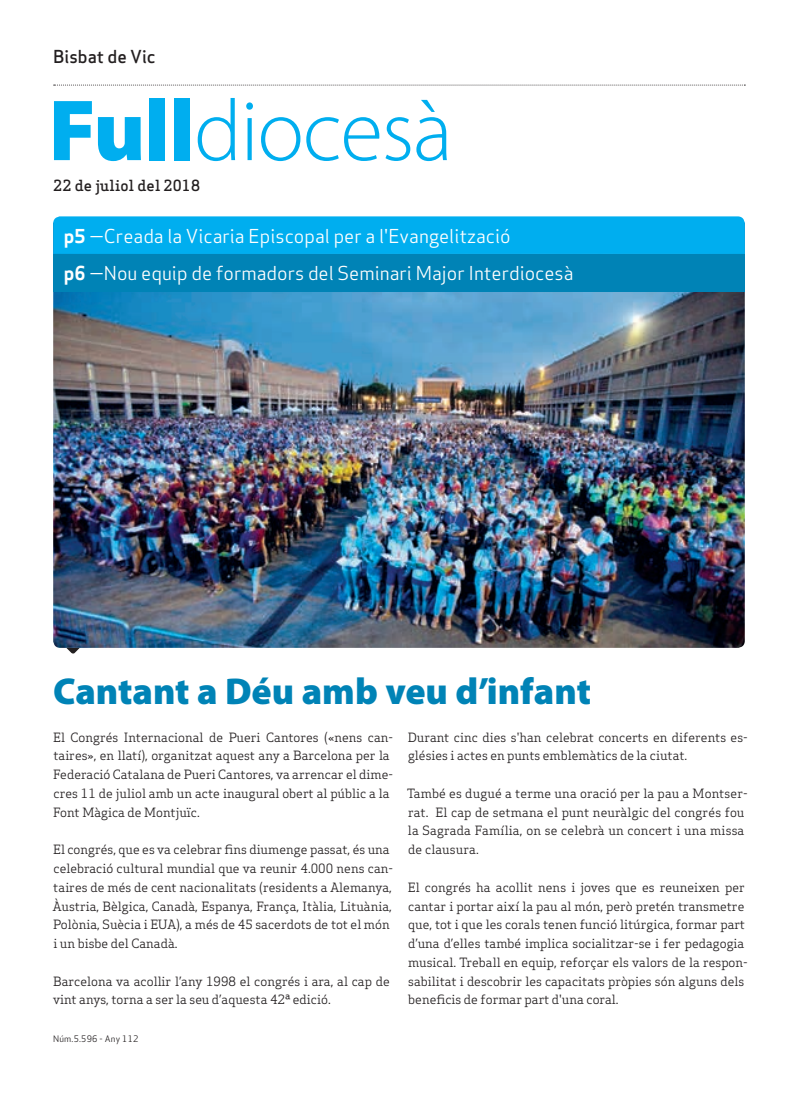
<style>
.page{position:relative;width:798px;height:1099px;background:#fff}
.page>*{position:absolute;margin:0;border:0;box-sizing:border-box;transform-origin:0 0}
.Titulars{font:300 87.5px "Myriad Pro";letter-spacing:-.015em;color:#00aeef}
.Titulars-2{font:900 37.5px "Myriad Pro";color:#0083b6}
.Destacat_Portada{font:18.75px "Apex Sans Book T";color:#fff}
.Capçalera{font:17.5px "Apex Sans Medium T";color:#231f20}
.Data{font:500 15px "Apex Serif";letter-spacing:.01em;color:#231f20}
.Text_General{font:12.5px/18.8px "Apex Serif";color:#231f20}
.Data_Peu{font:8.75px "Apex Sans Book T";letter-spacing:.02em;color:#231f20}
.s1{font-weight:900}
.s2{font-family:"Apex Sans Bold T"}
</style>
<div class="page">
<svg style="left:54px;top:85px;width:691px;height:1px"></svg>
<img style="left:53px;top:291px;width:691px;height:357px">
<div style="left:53px;top:216px;width:691px;height:38px;background:#00aeef"></div>
<div style="left:53px;top:254px;width:691px;height:37px;background:#0083b6"></div>
<svg style="left:66px;top:648px;width:14px;height:6px"></svg>
<p class="Capçalera" style="left:53px;top:45px;width:104px">Bisbat de Vic</p>
<p class="Titulars" style="left:49px;top:78px;width:405px"><span class="s1">Full</span>diocesà</p>
<p class="Data" style="left:53px;top:176px;width:148px">22 de juliol del 2018</p>
<p class="Destacat_Portada" style="left:64px;top:224px;width:448px"><span class="s2">p5</span> —Creada la Vicaria Episcopal per a l'Evangelització</p>
<p class="Destacat_Portada" style="left:64px;top:261px;width:511px"><span class="s2">p6</span> —Nou equip de formadors del Seminari Major Interdiocesà</p>
<p class="Titulars-2" style="left:53px;top:666px;width:539px">Cantant a Déu amb veu d’infant</p>
<p class="Text_General" style="left:53px;top:727px;width:341px">El Congrés Internacional de Pueri Cantores («nens can&shy;taires», en llatí), organitzat aquest any a Barcelona per la Federació Catalana de Pueri Cantores, va arrencar el dime&shy;cres 11 de juliol amb un acte inaugural obert al públic a la Font Màgica de Montjuïc.</p>
<p class="Text_General" style="left:53px;top:840px;width:342px">El congrés, que es va celebrar fins diumenge passat, és una celebració cultural mundial que va reunir 4.000 nens can&shy;taires de més de cent nacionalitats (residents a Alemanya, Àustria, Bèlgica, Canadà, Espanya, França, Itàlia, Lituània, Polònia, Suècia i EUA), a més de 45 sacerdots de tot el món i un bisbe del Canadà.</p>
<p class="Text_General" style="left:53px;top:971px;width:338px">Barcelona va acollir l’any 1998 el congrés i ara, al cap de vint anys, torna a ser la seu d’aquesta 42ª edició.</p>
<p class="Data_Peu" style="left:53px;top:1032px;width:87px">Núm.5.596 - Any 112</p>
<p class="Text_General" style="left:408px;top:727px;width:341px">Durant cinc dies s'han celebrat concerts en diferents es&shy;glésies i actes en punts emblemàtics de la ciutat.</p>
<p class="Text_General" style="left:407px;top:783px;width:342px">També es dugué a terme una oració per la pau a Montser&shy;rat. El cap de setmana el punt neuràlgic del congrés fou la Sagrada Família, on se celebrà un concert i una missa de clausura.</p>
<p class="Text_General" style="left:408px;top:877px;width:341px">El congrés ha acollit nens i joves que es reuneixen per cantar i portar així la pau al món, però pretén transmetre que, tot i que les corals tenen funció litúrgica, formar part d’una d’elles també implica socialitzar-se i fer pedagogia musical. Treball en equip, reforçar els valors de la respon&shy;sabilitat i descobrir les capacitats pròpies són alguns dels beneficis de formar part d'una coral.</p>
</div>
